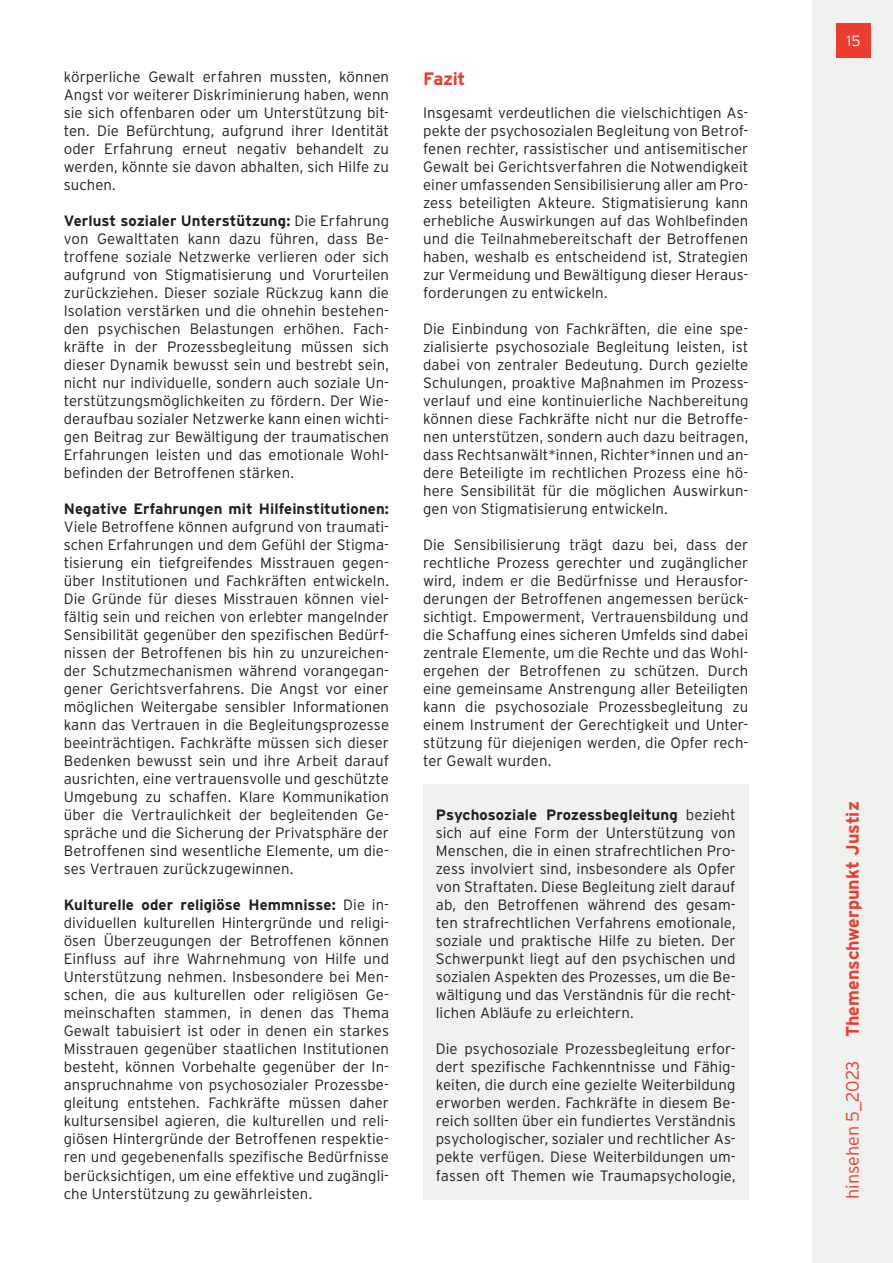
<style>
.page{position:relative;width:893px;height:1263px;background:#fff}
.page>*{position:absolute;margin:0;border:0;box-sizing:border-box;transform-origin:0 0}
.t1{font:700 18px "Interstate";color:#ee3c2f}
.t2{font:300 18px "Interstate";color:#ee3c2f}
.t3{font:300 15px/18px "Interstate";letter-spacing:.005em;color:#231f20;text-align:justify}
.t4{font:700 15px "Interstate";color:#231f20}
.t5{font:300 15px "Interstate";color:#fff}
.s1{font-weight:700}
</style>
<div class="page">
<div style="left:812px;top:0;width:81px;height:1263px;background:#f0f2ef"></div>
<div style="left:837px;top:23px;width:34px;height:34px;background:#ee3c2f"></div>
<div style="left:423px;top:784px;width:325px;height:415px;background:#f0f2ef"></div>
<p class="t3" style="left:64px;top:68px;width:327px">körperliche Gewalt erfahren mussten, können Angst vor weiterer Diskriminierung haben, wenn sie sich offenbaren oder um Unterstützung bit&shy;ten. Die Befürchtung, aufgrund ihrer Identität oder Erfahrung erneut negativ behandelt zu werden, könnte sie davon abhalten, sich Hilfe zu suchen.</p>
<p class="t3" style="left:64px;top:212px;width:327px"><span class="s1">Verlust sozialer U nterstützung:</span> Die Erfahrung von Gewalttaten kann dazu führen, dass Be&shy;troffene soziale Netzwerke verlieren oder sich aufgrund von Stigmatisierung und Vorurteilen zurückziehen. Dieser soziale Rückzug kann die Isolation verstärken und die ohnehin bestehen&shy;den psychischen Belastungen erhöhen. Fach&shy;kräfte in der Prozessbegleitung müssen sich dieser Dynamik bewusst sein und bestrebt sein, nicht nur individuelle, sondern auch soziale Un&shy;terstützungsmöglichkeiten zu fördern. Der Wie&shy;deraufbau sozialer Netzwerke kann einen wichti&shy;gen Beitrag zur Bewältigung der traumatischen Erfahrungen leisten und das emotionale Wohl&shy;befinden der Betroffenen stärken.</p>
<p class="t4" style="left:64px;top:501px;width:327px">Negative Erfahrungen mit H ilfeinstitutionen:</p>
<p class="t3" style="left:64px;top:518px;width:327px">Viele Betroffene können aufgrund von traumati&shy;schen Erfahrungen und dem Gefühl der Stigma&shy;tisierung ein tiefgreifendes Misstrauen gegen&shy;über Institutionen und Fachkräften entwickeln.<br>Die Gründe für dieses Misstrauen können viel&shy;fältig sein und reichen von erlebter mangelnder Sensibilität gegenüber den spezifischen Bedürf&shy;nissen der Betroffenen bis hin zu unzureichen&shy;der Schutzmechanismen während vorangegan&shy;gener Gerichtsverfahrens. Die Angst vor einer möglichen Weitergabe sensibler Informationen kann das Vertrauen in die Begleitungsprozesse beeinträchtigen. Fachkräfte müssen sich dieser Bedenken bewusst sein und ihre Arbeit darauf ausrichten, eine vertrauensvolle und geschützte Umgebung zu schaffen. Klare Kommunikation über die Vertraulichkeit der begleitenden Ge&shy;spräche und die Sicherung der Privatsphäre der Betroffenen sind wesentliche Elemente, um die&shy;ses Vertrauen zurückzugewinnen.</p>
<p class="t3" style="left:64px;top:896px;width:327px"><span class="s1">Kulturelle oder religiöse Hemmnisse:</span> Die in&shy;dividuellen kulturellen Hintergründe und religi&shy;ösen Überzeugungen der Betroffenen können Einfluss auf ihre Wahrnehmung von Hilfe und Unterstützung nehmen. Insbesondere bei Men&shy;schen, die aus kulturellen oder religiösen Ge&shy;meinschaften stammen, in denen das Thema Gewalt tabuisiert ist oder in denen ein starkes Misstrauen gegenüber staatlichen Institutionen besteht, können Vorbehalte gegenüber der In&shy;anspruchnahme von psychosozialer Prozessbe&shy;gleitung entstehen. Fachkräfte müssen daher kultursensibel agieren, die kulturellen und reli&shy;giösen Hintergründe der Betroffenen respektie&shy;ren und gegebenenfalls spezifische Bedürfnisse berücksichtigen, um eine effektive und zugängli&shy;che Unterstützung zu gewährleisten.</p>
<p class="t1" style="left:423px;top:69px;width:44px">Fazit</p>
<p class="t3" style="left:423px;top:104px;width:327px">Insgesamt verdeutlichen die vielschichtigen As&shy;pekte der psychosozialen Begleitung von Betrof&shy;fenen rechter, rassistischer und antisemitischer Gewalt bei Gerichtsverfahren die Notwendigkeit einer umfassenden Sensibilisierung aller am Pro&shy;zess beteiligten Akteure. Stigmatisierung kann erhebliche Auswirkungen auf das Wohlbefinden und die Teilnahmebereitschaft der Betroffenen haben, weshalb es entscheidend ist, Strategien zur Vermeidung und Bewältigung dieser Heraus&shy;forderungen zu entwickeln.</p>
<p class="t3" style="left:423px;top:320px;width:327px">Die Einbindung von Fachkräften, die eine spe&shy;zialisierte psychosoziale Begleitung leisten, ist dabei von zentraler Bedeutung. Durch gezielte Schulungen, proaktive Maßnahmen im Prozess&shy;verlauf und eine kontinuierliche Nachbereitung können diese Fachkräfte nicht nur die Betroffe&shy;nen unterstützen, sondern auch dazu beitragen, dass Rechtsanwält*innen, Richter*innen und an&shy;dere Beteiligte im rechtlichen Prozess eine hö&shy;here Sensibilität für die möglichen Auswirkun&shy;gen von Stigmatisierung entwickeln.</p>
<p class="t3" style="left:423px;top:536px;width:327px">Die Sensibilisierung trägt dazu bei, dass der rechtliche Prozess gerechter und zugänglicher wird, indem er die Bedürfnisse und Herausfor&shy;derungen der Betroffenen angemessen berück&shy;sichtigt. Empowerment, Vertrauensbildung und die Schaffung eines sicheren Umfelds sind dabei zentrale Elemente, um die Rechte und das Wohl&shy;ergehen der Betroffenen zu schützen. Durch eine gemeinsame Anstrengung aller Beteiligten kann die psychosoziale Prozessbegleitung zu einem Instrument der Gerechtigkeit und Unter&shy;stützung für diejenigen werden, die Opfer rech&shy;ter Gewalt wurden.</p>
<p class="t3" style="left:436px;top:806px;width:301px"><span class="s1">Psychosoziale Prozessbegleitung</span> bezieht sich auf eine Form der Unterstützung von Menschen, die in einen strafrechtlichen Pro&shy;zess involviert sind, insbesondere als Opfer von Straftaten. Diese Begleitung zielt darauf ab, den Betroffenen während des gesam&shy;ten strafrechtlichen Verfahrens emotionale, soziale und praktische Hilfe zu bieten. Der Schwerpunkt liegt auf den psychischen und sozialen Aspekten des Prozesses, um die Be&shy;wältigung und das Verständnis für die recht&shy;lichen Abläufe zu erleichtern.</p>
<p class="t3" style="left:436px;top:1040px;width:301px">Die psychosoziale Prozessbegleitung erfor&shy;dert spezifische Fachkenntnisse und Fähig&shy;keiten, die durch eine gezielte Weiterbildung erworben werden. Fachkräfte in diesem Be&shy;reich sollten über ein fundiertes Verständnis psychologischer, sozialer und rechtlicher As&shy;pekte verfügen. Diese Weiterbildungen um&shy;fassen oft Themen wie Traumapsychologie,</p>
<p class="t5" style="left:847px;top:33px;width:15px">15</p>
<p class="t1" style="left:842px;top:1037px;width:237px;rotate:-90deg">Themenschwerpunkt Justiz</p>
<p class="t2" style="left:842px;top:1199px;width:140px;rotate:-90deg">hinsehen 5_2023</p>
</div>
